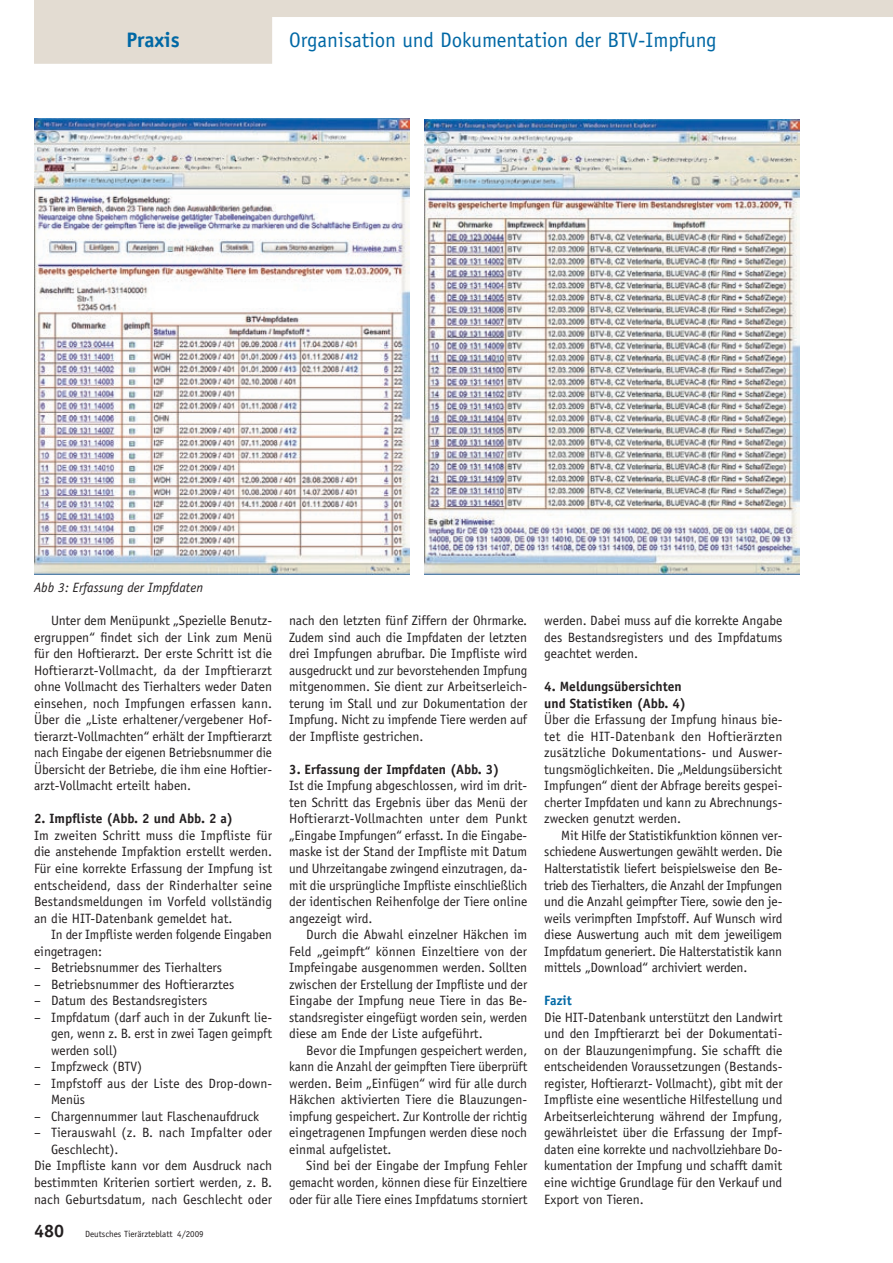
<style>
.page{position:relative;width:893px;height:1263px;background:#fff}
.page>*{position:absolute;margin:0;border:0;box-sizing:border-box;transform-origin:0 0}
.t1{font:21px "Officina Sans";color:#0068a5}
.t2{font:700 21px "Officina Sans";color:#0068a5}
.t3{font:13.5px/16.5px "Officina Sans";color:#231f20;text-align:justify}
.t4{font:700 13.5px/16.5px "Officina Sans";color:#231f20}
.t5{font:italic 13.5px "Officina Sans";color:#231f20}
.t6{font:700 13.5px "Officina Sans";color:#0068a5}
.t7{font:9px "Officina Sans";color:#231f20}
.s1{font-weight:700;font-size:18px}
</style>
<div class="page">
<img style="left:34px;top:118px;width:375px;height:457px">
<img style="left:424px;top:119px;width:375px;height:456px">
<svg style="left:34px;top:0;width:858px;height:64px"></svg>
<svg style="left:892px;top:0;width:1px;height:17px"></svg>
<h1 class="t2" style="left:126px;top:27px;width:55px">Praxis</h1>
<h1 class="t1" style="left:289px;top:27px;width:429px">Organisation und Dokumentation der BTV-Impfung</h1>
<p class="t5" style="left:34px;top:580px;width:171px">Abb 3: Erfassung der Impfdaten</p>
<p class="t3" style="left:34px;top:612px;width:240px;text-indent:17px">Unter dem Menüpunkt „Spezielle Benutz&shy;ergruppen“ findet sich der Link zum Menü für den Hoftierarzt. Der erste Schritt ist die Hoftierarzt-Vollmacht, da der Impftierarzt ohne Vollmacht des Tierhalters weder Daten einsehen, noch Impfungen erfassen kann.<br>Über die „Liste erhaltener/vergebener Hof&shy;tierarzt-Vollmachten“ erhält der Impftierarzt nach Eingabe der eigenen Betriebsnummer die Übersicht der Betriebe, die ihm eine Hoftier&shy;arzt-Vollmacht erteilt haben.</p>
<p class="t4" style="left:34px;top:810px;width:201px">2. Impfliste (Abb. 2 und Abb. 2 a)</p>
<p class="t3" style="left:34px;top:827px;width:240px">Im zweiten Schritt muss die Impfliste für die anstehende Impfaktion erstellt werden.<br>Für eine korrekte Erfassung der Impfung ist entscheidend, dass der Rinderhalter seine Bestandsmeldungen im Vorfeld vollständig an die HIT-Datenbank gemeldet hat.</p>
<p class="t3" style="left:34px;top:926px;width:239px;text-indent:17px">In der Impfliste werden folgende Eingaben eingetragen:</p>
<p class="t3" style="left:34px;top:959px;width:190px">– Betriebsnummer des Tierhalters</p>
<p class="t3" style="left:34px;top:976px;width:202px">– Betriebsnummer des Hoftierarztes</p>
<p class="t3" style="left:34px;top:992px;width:175px">– Datum des Bestandsregisters</p>
<p class="t3" style="left:51px;top:1009px;width:223px;text-indent:-17px">– Impfdatum (darf auch in der Zukunft lie&shy;gen, wenn z. B. erst in zwei Tagen geimpft werden soll)</p>
<p class="t3" style="left:34px;top:1058px;width:110px">– Impfzweck (BTV)</p>
<p class="t3" style="left:51px;top:1075px;width:223px;text-indent:-17px">– Impfstoff aus der Liste des Drop-down-<br>Menüs</p>
<p class="t3" style="left:34px;top:1108px;width:227px">– Chargennummer laut Flaschenaufdruck</p>
<p class="t3" style="left:34px;top:1124px;width:240px">– Tierauswahl (z. B. nach Impfalter oder</p>
<p class="t3" style="left:51px;top:1141px;width:69px">Geschlecht).</p>
<p class="t3" style="left:34px;top:1158px;width:240px">Die Impfliste kann vor dem Ausdruck nach</p>
<p class="t3" style="left:34px;top:1174px;width:240px">bestimmten Kriterien sortiert werden, z. B.</p>
<p class="t3" style="left:34px;top:1191px;width:239px">nach Geburtsdatum, nach Geschlecht oder</p>
<p class="t7" style="left:34px;top:1228px;width:171px"><span class="s1">480</span> Deutsches Tierärzteblatt 4/2009</p>
<p class="t3" style="left:289px;top:612px;width:240px">nach den letzten fünf Ziffern der Ohrmarke.<br>Zudem sind auch die Impfdaten der letzten drei Impfungen abrufbar. Die Impfliste wird ausgedruckt und zur bevorstehenden Impfung mitgenommen. Sie dient zur Arbeitserleich&shy;terung im Stall und zur Dokumentation der Impfung. Nicht zu impfende Tiere werden auf der Impfliste gestrichen.</p>
<p class="t4" style="left:289px;top:761px;width:212px">3. Erfassung der Impfdaten (Abb. 3)</p>
<p class="t3" style="left:289px;top:777px;width:240px">Ist die Impfung abgeschlossen, wird im drit&shy;ten Schritt das Ergebnis über das Menü der Hoftierarzt-Vollmachten unter dem Punkt „Eingabe Impfungen“ erfasst. In die Eingabe&shy;maske ist der Stand der Impfliste mit Datum und Uhrzeitangabe zwingend einzutragen, da&shy;mit die ursprüngliche Impfliste einschließlich der identischen Reihenfolge der Tiere online angezeigt wird.</p>
<p class="t3" style="left:289px;top:926px;width:240px;text-indent:17px">Durch die Abwahl einzelner Häkchen im Feld „geimpft“ können Einzeltiere von der Impfeingabe ausgenommen werden. Sollten zwischen der Erstellung der Impfliste und der Eingabe der Impfung neue Tiere in das Be&shy;standsregister eingefügt worden sein, werden diese am Ende der Liste aufgeführt.</p>
<p class="t3" style="left:289px;top:1042px;width:240px;text-indent:17px">Bevor die Impfungen gespeichert werden, kann die Anzahl der geimpften Tiere überprüft werden. Beim „Einfügen“ wird für alle durch Häkchen aktivierten Tiere die Blauzungen&shy;impfung gespeichert. Zur Kontrolle der richtig eingetragenen Impfungen werden diese noch einmal aufgelistet.</p>
<p class="t3" style="left:289px;top:1158px;width:240px;text-indent:17px">Sind bei der Eingabe der Impfung Fehler gemacht worden, können diese für Einzeltiere oder für alle Tiere eines Impfdatums storniert</p>
<p class="t3" style="left:544px;top:612px;width:240px">werden. Dabei muss auf die korrekte Angabe des Bestandsregisters und des Impfdatums geachtet werden.</p>
<p class="t4" style="left:544px;top:678px;width:143px">4. Meldungsübersichten und Statistiken (Abb. 4)</p>
<p class="t3" style="left:544px;top:711px;width:240px">Über die Erfassung der Impfung hinaus bie&shy;tet die HIT-Datenbank den Hoftierärzten zusätzliche Dokumentations- und Auswer&shy;tungsmöglichkeiten. Die „Meldungsübersicht Impfungen“ dient der Abfrage bereits gespei&shy;cherter Impfdaten und kann zu Abrechnungs&shy;zwecken genutzt werden.</p>
<p class="t3" style="left:544px;top:827px;width:240px;text-indent:17px">Mit Hilfe der Statistikfunktion können ver&shy;schiedene Auswertungen gewählt werden. Die Halterstatistik liefert beispielsweise den Be&shy;trieb des Tierhalters, die Anzahl der Impfungen und die Anzahl geimpfter Tiere, sowie den je&shy;weils verimpften Impfstoff. Auf Wunsch wird diese Auswertung auch mit dem jeweiligem Impfdatum generiert. Die Halterstatistik kann mittels „Download“ archiviert werden.</p>
<p class="t6" style="left:544px;top:992px;width:29px">Fazit</p>
<p class="t3" style="left:544px;top:1009px;width:240px">Die HIT-Datenbank unterstützt den Landwirt und den Impftierarzt bei der Dokumentati&shy;on der Blauzungenimpfung. Sie schafft die entscheidenden Voraussetzungen (Bestands&shy;register, Hoftierarzt- Vollmacht), gibt mit der Impfliste eine wesentliche Hilfestellung und Arbeitserleichterung während der Impfung, gewährleistet über die Erfassung der Impf&shy;daten eine korrekte und nachvollziehbare Do&shy;kumentation der Impfung und schafft damit eine wichtige Grundlage für den Verkauf und Export von Tieren.</p>
</div>
